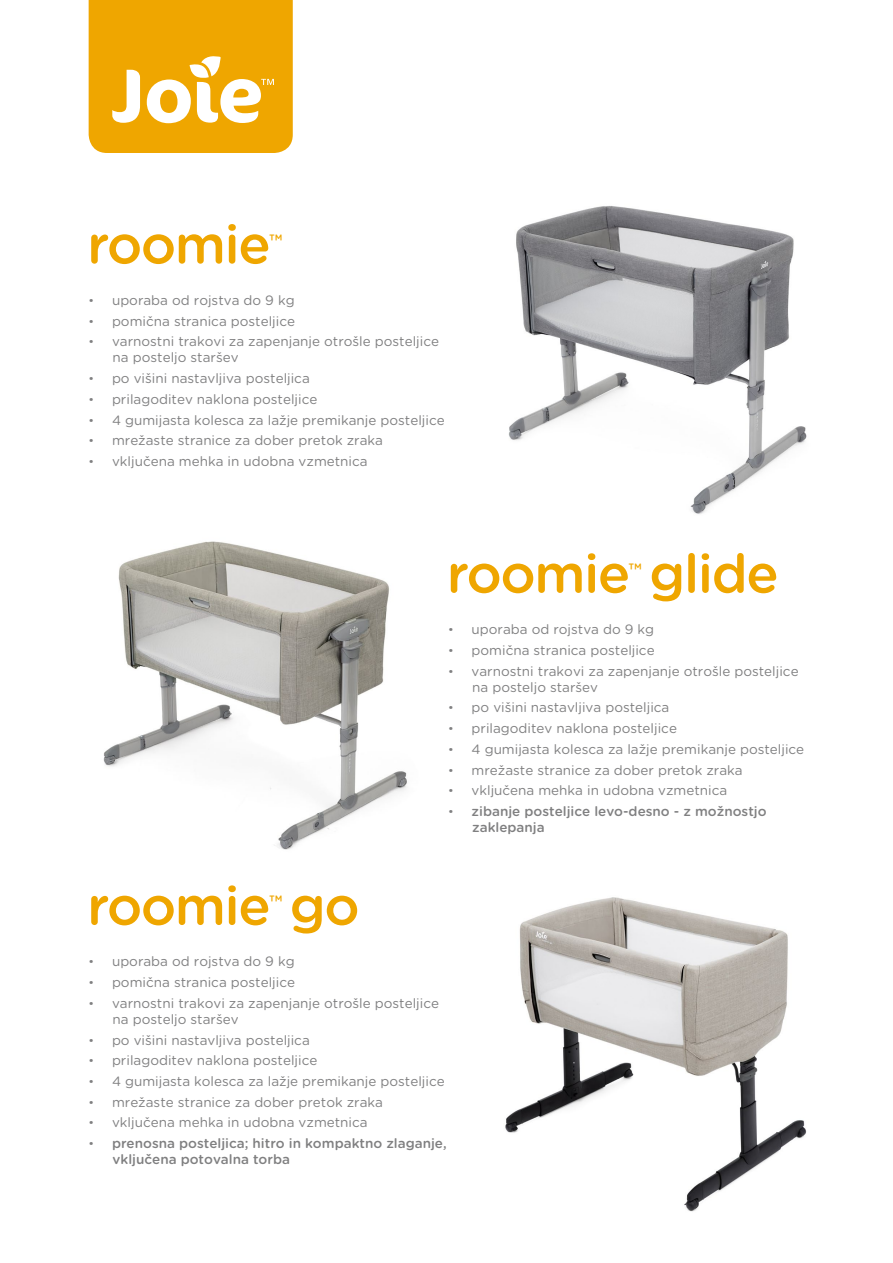
<style>
.page{position:relative;width:893px;height:1263px;background:#fff}
.page>*{position:absolute;margin:0;border:0;box-sizing:border-box;transform-origin:0 0}
.t1{font:500 54px "Gotham Rounded";letter-spacing:-.03em;color:#efa600}
.t2{font:500 19.2px "Gotham Rounded";color:#efa600}
.t3{font:13.5px/16.2px "Gotham Rounded";color:#808081}
.t4{font:500 13.5px/16.2px "Gotham Rounded";color:#808081}
.s1{font-family:"Colfax";font-size:12.75px}
.s2{font-family:"Colfax";font-weight:400;font-size:12.75px}
</style>
<div class="page">
<img style="left:103px;top:541px;width:304px;height:309px">
<img style="left:505px;top:897px;width:302px;height:315px">
<img style="left:509px;top:206px;width:298px;height:308px">
<svg style="left:89px;top:0;width:204px;height:153px"></svg>
<h1 class="t1" style="left:87px;top:206px;width:185px">roomie</h1>
<h2 class="t2" style="left:269px;top:227px;width:15px">™</h2>
<p class="t3" style="left:89px;top:291px;width:208px"><span class="s1">•</span> uporaba od rojstva do 9 kg</p>
<p class="t3" style="left:89px;top:312px;width:208px"><span class="s1">•</span> pomična stranica posteljice</p>
<p class="t3" style="left:113px;top:333px;width:328px;text-indent:-24px"><span class="s1">•</span> varnostni trakovi za zapenjanje otrošle posteljice na posteljo staršev</p>
<p class="t3" style="left:89px;top:370px;width:223px"><span class="s1">•</span> po višini nastavljiva posteljica</p>
<p class="t3" style="left:89px;top:390px;width:230px"><span class="s1">•</span> prilagoditev naklona posteljice</p>
<p class="t3" style="left:89px;top:411px;width:358px"><span class="s1">•</span> 4 gumijasta kolesca za lažje premikanje posteljice</p>
<p class="t3" style="left:89px;top:432px;width:296px"><span class="s1">•</span> mrežaste stranice za dober pretok zraka</p>
<p class="t3" style="left:89px;top:452px;width:281px"><span class="s1">•</span> vključena mehka in udobna vzmetnica</p>
<h1 class="t1" style="left:447px;top:535px;width:334px">roomie glide</h1>
<h2 class="t2" style="left:629px;top:557px;width:15px">™</h2>
<h1 class="t1" style="left:87px;top:867px;width:274px">roomie go</h1>
<h2 class="t2" style="left:269px;top:889px;width:15px">™</h2>
<p class="t3" style="left:448px;top:621px;width:208px"><span class="s1">•</span> uporaba od rojstva do 9 kg</p>
<p class="t3" style="left:448px;top:641px;width:208px"><span class="s1">•</span> pomična stranica posteljice</p>
<p class="t3" style="left:472px;top:662px;width:328px;text-indent:-24px"><span class="s1">•</span> varnostni trakovi za zapenjanje otrošle posteljice na posteljo staršev</p>
<p class="t3" style="left:448px;top:699px;width:223px"><span class="s1">•</span> po višini nastavljiva posteljica</p>
<p class="t3" style="left:448px;top:720px;width:230px"><span class="s1">•</span> prilagoditev naklona posteljice</p>
<p class="t3" style="left:448px;top:740px;width:358px"><span class="s1">•</span> 4 gumijasta kolesca za lažje premikanje posteljice</p>
<p class="t3" style="left:448px;top:761px;width:296px"><span class="s1">•</span> mrežaste stranice za dober pretok zraka</p>
<p class="t3" style="left:448px;top:782px;width:281px"><span class="s1">•</span> vključena mehka in udobna vzmetnica</p>
<p class="t4" style="left:472px;top:802px;width:296px;text-indent:-24px"><span class="s2">•</span> zibanje posteljice levo-desno - z možnostjo zaklepanja</p>
<p class="t3" style="left:89px;top:953px;width:208px"><span class="s1">•</span> uporaba od rojstva do 9 kg</p>
<p class="t3" style="left:89px;top:973px;width:208px"><span class="s1">•</span> pomična stranica posteljice</p>
<p class="t3" style="left:113px;top:994px;width:328px;text-indent:-24px"><span class="s1">•</span> varnostni trakovi za zapenjanje otrošle posteljice na posteljo staršev</p>
<p class="t3" style="left:89px;top:1031px;width:223px"><span class="s1">•</span> po višini nastavljiva posteljica</p>
<p class="t3" style="left:89px;top:1052px;width:230px"><span class="s1">•</span> prilagoditev naklona posteljice</p>
<p class="t3" style="left:89px;top:1072px;width:358px"><span class="s1">•</span> 4 gumijasta kolesca za lažje premikanje posteljice</p>
<p class="t3" style="left:89px;top:1093px;width:296px"><span class="s1">•</span> mrežaste stranice za dober pretok zraka</p>
<p class="t3" style="left:89px;top:1114px;width:281px"><span class="s1">•</span> vključena mehka in udobna vzmetnica</p>
<p class="t4" style="left:113px;top:1134px;width:336px;text-indent:-24px"><span class="s2">•</span> prenosna posteljica; hitro in kompaktno zlaganje, vključena potovalna torba</p>
</div>
